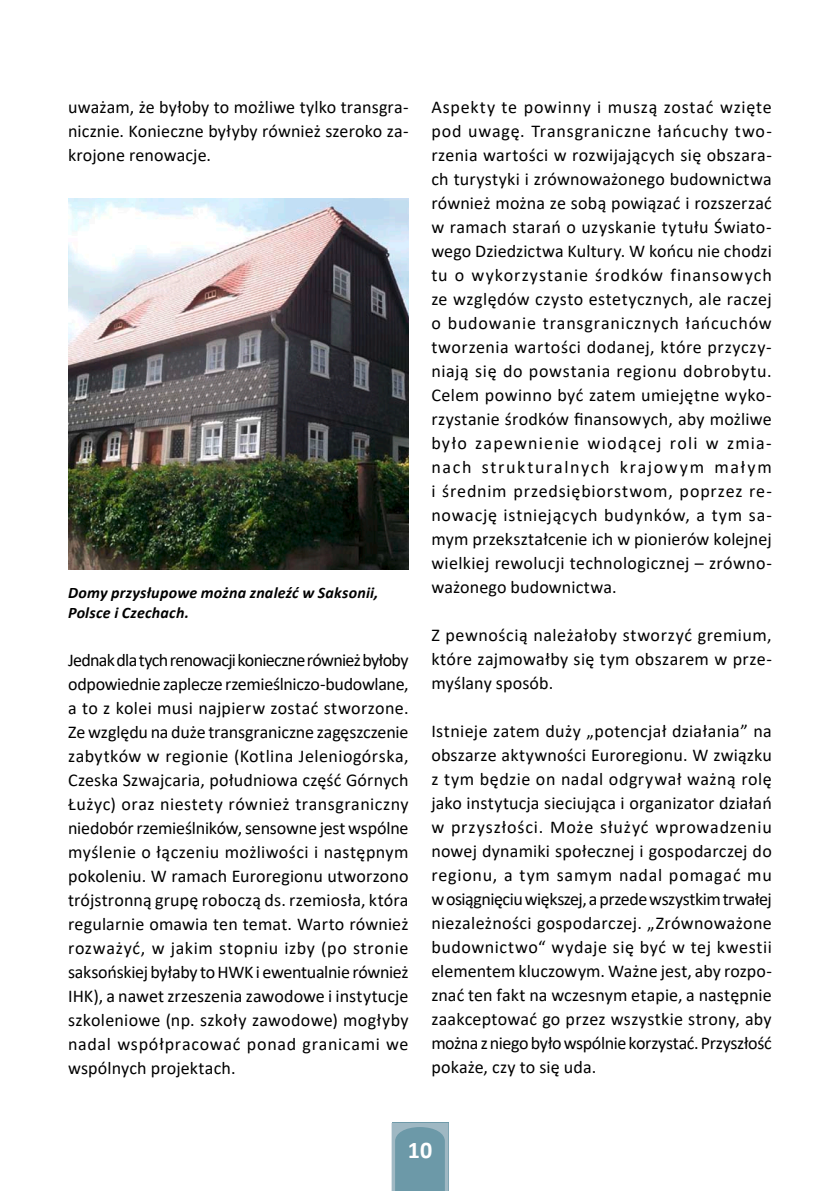
<style>
.page{position:relative;width:840px;height:1191px;background:#fff}
.page>*{position:absolute;margin:0;border:0;box-sizing:border-box;transform-origin:0 0}
.t1{font:700 24px "Calibri";color:#fff}
.t2{font:18px/24px "Calibri";letter-spacing:.01em;color:#000;text-align:justify}
.t3{font:italic 700 16px/20px "Calibri";letter-spacing:.015em;color:#000}
</style>
<div class="page">
<svg style="left:391px;top:1123px;width:57px;height:68px;background:#78a0ae"></svg>
<img style="left:68px;top:198px;width:340px;height:371px">
<p class="t2" style="left:68px;top:95px;width:342px">uważam, że byłoby to możliwe tylko transgra&shy;nicznie. Konieczne byłyby również szeroko za&shy;krojone renowacje.</p>
<p class="t3" style="left:68px;top:581px;width:311px">Domy przysłupowe można znaleźć w Saksonii,<br>Polsce i Czechach.</p>
<p class="t2" style="left:68px;top:647px;width:342px">Jednak dla tych renowacji konieczne również byłoby odpowiednie zaplecze rzemieślniczo-budowlane, a to z kolei musi najpierw zostać stworzone.<br>Ze względu na duże transgraniczne zagęszczenie zabytków w regionie (Kotlina Jeleniogórska, Czeska Szwajcaria, południowa część Górnych Łużyc) oraz niestety również transgraniczny niedobór rzemieślników, sensowne jest wspólne myślenie o łączeniu możliwości i następnym pokoleniu. W ramach Euroregionu utworzono trójstronną grupę roboczą ds. rzemiosła, która regularnie omawia ten temat. Warto również rozważyć, w jakim stopniu izby (po stronie saksońskiej byłaby to HWK i ewentualnie również IHK), a nawet zrzeszenia zawodowe i instytucje szkoleniowe (np. szkoły zawodowe) mogłyby nadal współpracować ponad granicami we wspólnych projektach.</p>
<p class="t2" style="left:431px;top:95px;width:342px">Aspekty te powinny i muszą zostać wzięte pod uwagę. Transgraniczne łańcuchy two&shy;rzenia wartości w rozwijających się obszara&shy;ch turystyki i zrównoważonego budownictwa również można ze sobą powiązać i rozszerzać w ramach starań o uzyskanie tytułu Świato&shy;wego Dziedzictwa Kultury. W końcu nie chodzi tu o wykorzystanie środków finansowych ze względów czysto estetycznych, ale raczej o budowanie transgranicznych łańcuchów tworzenia wartości dodanej, które przyczy&shy;niają się do powstania regionu dobrobytu.<br>Celem powinno być zatem umiejętne wyko&shy;rzystanie środków finansowych, aby możliwe było zapewnienie wiodącej roli w zmia&shy;nach strukturalnych krajowym małym i średnim przedsiębiorstwom, poprzez re&shy;nowację istniejących budynków, a tym sa&shy;mym przekształcenie ich w pionierów kolejnej wielkiej rewolucji technologicznej – zrówno&shy;ważonego budownictwa.</p>
<p class="t2" style="left:431px;top:623px;width:342px">Z pewnością należałoby stworzyć gremium, które zajmowałby się tym obszarem w prze&shy;myślany sposób.</p>
<p class="t2" style="left:431px;top:719px;width:342px">Istnieje zatem duży „potencjał działania” na obszarze aktywności Euroregionu. W związku z tym będzie on nadal odgrywał ważną rolę jako instytucja sieciująca i organizator działań w przyszłości. Może służyć wprowadzeniu nowej dynamiki społecznej i gospodarczej do regionu, a tym samym nadal pomagać mu w osiągnięciu większej, a przede wszystkim trwałej niezależności gospodarczej. „Zrównoważone budownictwo“ wydaje się być w tej kwestii elementem kluczowym. Ważne jest, aby rozpo&shy;znać ten fakt na wczesnym etapie, a następnie zaakceptować go przez wszystkie strony, aby można z niego było wspólnie korzystać. Przyszłość pokaże, czy to się uda.</p>
<h1 class="t1" style="left:407px;top:1133px;width:26px">10</h1>
</div>
